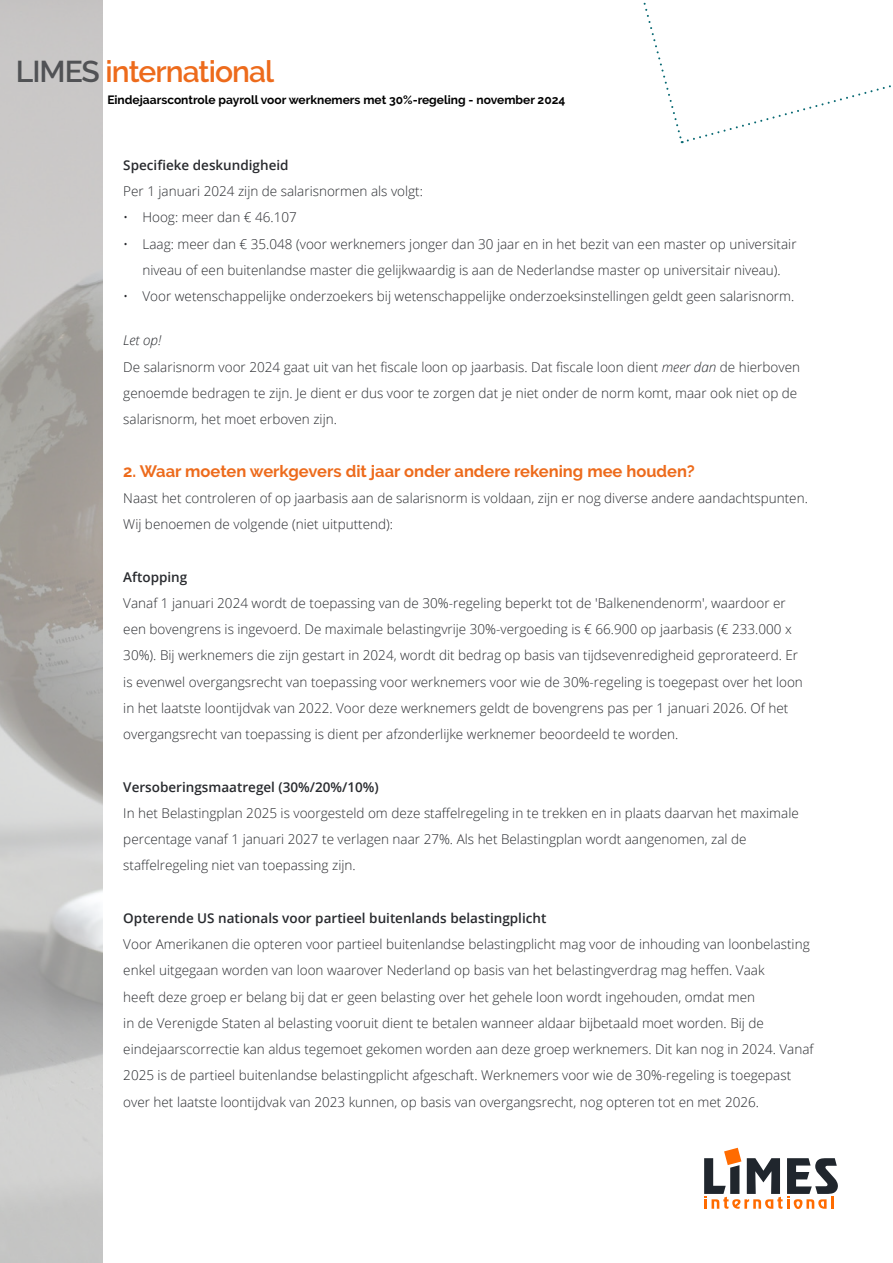
<style>
.page{position:relative;width:893px;height:1263px;background:#fff}
.page>*{position:absolute;margin:0;border:0;box-sizing:border-box;transform-origin:0 0}
.t1{font:600 30px "Raleway";letter-spacing:-.03em;color:#ed6b1c}
.t2{font:700 16.5px "Raleway";color:#ed6b1c}
.t3{font:300 13.5px/26.2px "Open Sans";color:#282a2e}
.t4{font:600 13.5px "Open Sans";color:#282a2e}
.t5{font:700 12px "Raleway";color:#000}
.s1{color:#20262d}
.s2{font-style:italic}
</style>
<div class="page">
<svg style="left:704px;top:1148px;width:134px;height:61px"></svg>
<svg style="left:643px;top:2px;width:248px;height:141px"></svg>
<h1 class="t1" style="left:16px;top:54px;width:260px"><span class="s1">LIMES</span> international</h1>
<p class="t5" style="left:107px;top:95px;width:459px">Eindejaarscontrole payroll voor werknemers met 30%-regeling - november 2024</p>
<p class="t4" style="left:123px;top:156px;width:167px">Specifieke deskundigheid</p>
<p class="t3" style="left:123px;top:179px;width:301px">Per 1 januari 2024 zijn de salarisnormen als volgt:</p>
<p class="t3" style="left:123px;top:206px;width:175px">• Hoog: meer dan € 46.107</p>
<p class="t3" style="left:123px;top:232px;width:675px;text-align:center">• Laag: meer dan € 35.048 (voor werknemers jonger dan 30 jaar en in het bezit van een master op universitair niveau of een buitenlandse master die gelijkwaardig is aan de Nederlandse master op universitair niveau).</p>
<p class="t3" style="left:123px;top:284px;width:672px">• Voor wetenschappelijke onderzoekers bij wetenschappelijke onderzoeksinstellingen geldt geen salarisnorm.</p>
<p class="t3" style="left:123px;top:327px;width:678px"><span class="s2">Let op!<br></span>De salarisnorm voor 2024 gaat uit van het fiscale loon op jaarbasis. Dat fiscale loon dient <span class="s2">meer dan</span> de hierboven genoemde bedragen te zijn. Je dient er dus voor te zorgen dat je niet onder de norm komt, maar ook niet op de salarisnorm, het moet erboven zijn.</p>
<p class="t2" style="left:123px;top:464px;width:573px">2. Waar moeten werkgevers dit jaar onder andere rekening mee houden?</p>
<p class="t3" style="left:123px;top:486px;width:686px">Naast het controleren of op jaarbasis aan de salarisnorm is voldaan, zijn er nog diverse andere aandachtspunten.<br>Wij benoemen de volgende (niet uitputtend):</p>
<p class="t4" style="left:123px;top:571px;width:66px">Aftopping</p>
<p class="t3" style="left:123px;top:591px;width:681px">Vanaf 1 januari 2024 wordt de toepassing van de 30%-regeling beperkt tot de 'Balkenendenorm', waardoor er een bovengrens is ingevoerd. De maximale belastingvrije 30%-vergoeding is € 66.900 op jaarbasis (€ 233.000 x 30%). Bij werknemers die zijn gestart in 2024, wordt dit bedrag op basis van tijdsevenredigheid geprorateerd. Er is evenwel overgangsrecht van toepassing voor werknemers voor wie de 30%-regeling is toegepast over het loon in het laatste loontijdvak van 2022. Voor deze werknemers geldt de bovengrens pas per 1 januari 2026. Of het overgangsrecht van toepassing is dient per afzonderlijke werknemer beoordeeld te worden.</p>
<p class="t4" style="left:123px;top:781px;width:257px">Versoberingsmaatregel (30%/20%/10%)</p>
<p class="t3" style="left:123px;top:799px;width:677px">In het Belastingplan 2025 is voorgesteld om deze staffelregeling in te trekken en in plaats daarvan het maximale percentage vanaf 1 januari 2027 te verlagen naar 27%. Als het Belastingplan wordt aangenomen, zal de staffelregeling niet van toepassing zijn.</p>
<p class="t4" style="left:123px;top:912px;width:424px">Opterende US nationals voor partieel buitenlands belastingplicht</p>
<p class="t3" style="left:123px;top:932px;width:692px">Voor Amerikanen die opteren voor partieel buitenlandse belastingplicht mag voor de inhouding van loonbelasting enkel uitgegaan worden van loon waarover Nederland op basis van het belastingverdrag mag heffen. Vaak<br>heeft deze groep er belang bij dat er geen belasting over het gehele loon wordt ingehouden, omdat men<br>in de Verenigde Staten al belasting vooruit dient te betalen wanneer aldaar bijbetaald moet worden. Bij de eindejaarscorrectie kan aldus tegemoet gekomen worden aan deze groep werknemers. Dit kan nog in 2024. Vanaf 2025 is de partieel buitenlandse belastingplicht afgeschaft. Werknemers voor wie de 30%-regeling is toegepast over het laatste loontijdvak van 2023 kunnen, op basis van overgangsrecht, nog opteren tot en met 2026.</p>
</div>
